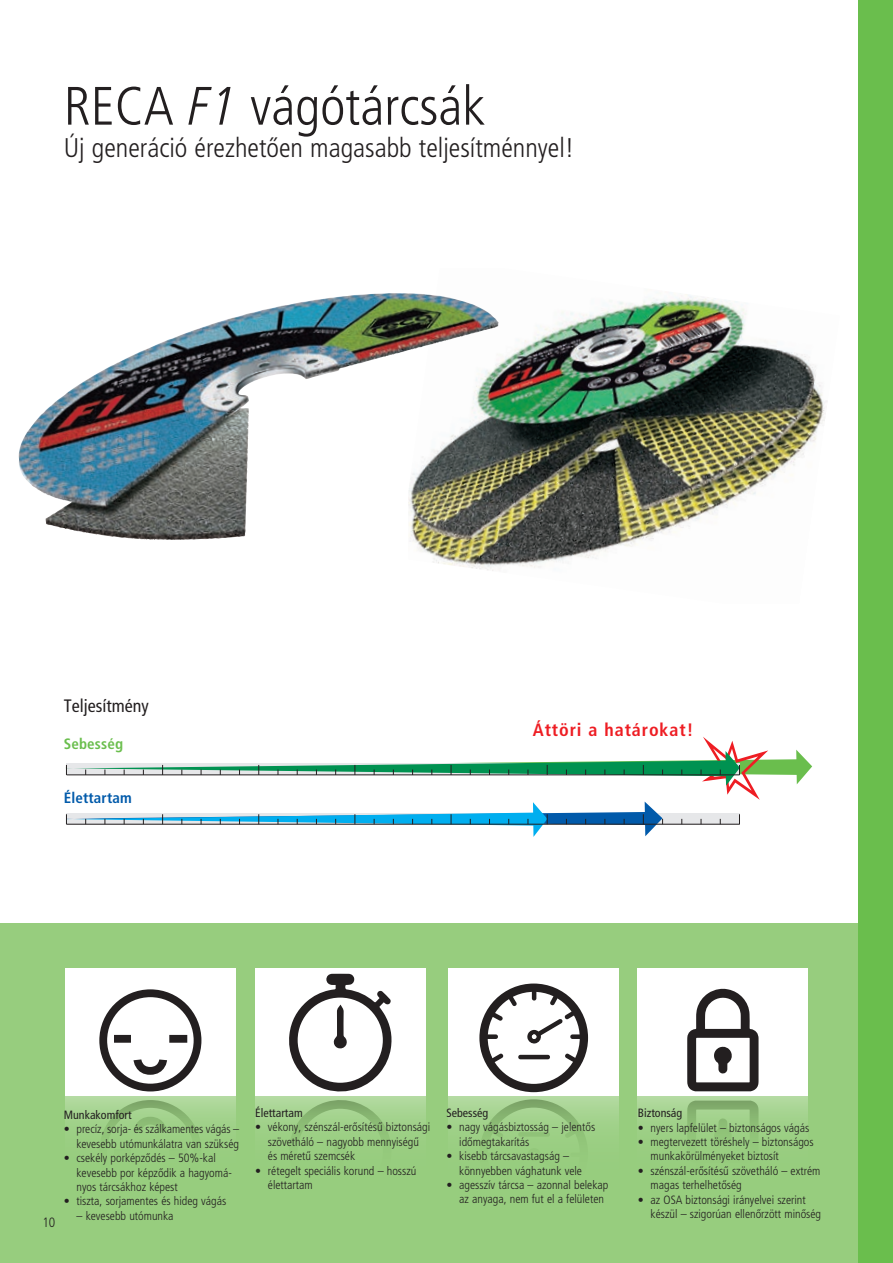
<style>
.page{position:relative;width:893px;height:1263px;background:#fff}
.page>*{position:absolute;margin:0;border:0;box-sizing:border-box;transform-origin:0 0}
.t1{font:300 condensed 54px "Frutiger LT Pro";color:#231f20}
.t2{font:300 condensed 27px "Frutiger LT Pro";color:#231f20}
.t3{font:700 condensed 18px "Frutiger LT Pro";letter-spacing:.05em;color:#ee1d23}
.t4{font:condensed 18px "Frutiger LT Pro";color:#231f20}
.t5{font:700 condensed 15px "Frutiger LT Pro";letter-spacing:.01em;color:#015aaa}
.t6{font:700 condensed 15px "Frutiger LT Pro";letter-spacing:.01em;color:#6abe4d}
.t7{font:300 condensed 13.5px "Frutiger LT Pro";color:#231f20}
.t8{font:300 condensed 12px/14.4px "Frutiger LT Pro";color:#231f20}
.t9{font:condensed 12px "Frutiger LT Pro";color:#231f20}
.s1{font-style:italic}
</style>
<div class="page">
<div style="left:0;top:923px;width:893px;height:340px;background:#97cd7e"></div>
<div style="left:859px;top:0;width:34px;height:1263px;background:#6abe4d"></div>
<div style="left:638px;top:1096px;width:170px;height:127px;background:linear-gradient(to bottom,#a6d491,#91ca77)"></div>
<svg style="left:687px;top:1100px;width:71px;height:103px"></svg>
<div style="left:638px;top:968px;width:170px;height:128px;background:#fff"></div>
<svg style="left:687px;top:989px;width:71px;height:102px"></svg>
<div style="left:65px;top:1096px;width:170px;height:127px;background:linear-gradient(to bottom,#a6d491,#91ca77)"></div>
<svg style="left:448px;top:1096px;width:170px;height:32px;fill:#a6d491"></svg>
<svg style="left:482px;top:1127px;width:104px;height:9px"></svg>
<div style="left:479px;top:1099px;width:109px;height:109px;border:8px solid #231f20;border-radius:50%"></div>
<svg style="left:255px;top:1096px;width:170px;height:30px;fill:#aad695"></svg>
<svg style="left:288px;top:1099px;width:105px;height:35px"></svg>
<img style="left:408px;top:293px;width:420px;height:278px">
<img style="left:19px;top:293px;width:369px;height:206px">
<svg style="left:65px;top:737px;width:747px;height:100px"></svg>
<hr style="left:67px;top:824px;width:673px;height:1px;background:#231f20">
<div style="left:65px;top:968px;width:170px;height:128px;background:#fff"></div>
<svg style="left:95px;top:989px;width:110px;height:217px"></svg>
<div style="left:448px;top:968px;width:170px;height:128px;background:#fff"></div>
<svg style="left:483px;top:988px;width:103px;height:76px"></svg>
<div style="left:479px;top:983px;width:109px;height:109px;border:8px solid #231f20;border-radius:50%"></div>
<div style="left:255px;top:968px;width:170px;height:128px;background:#fff"></div>
<svg style="left:289px;top:974px;width:103px;height:118px"></svg>
<h1 class="t1" style="left:64px;top:75px;width:423px">RECA <span class="s1">F1</span> vágótárcsák</h1>
<h2 class="t2" style="left:64px;top:132px;width:512px">Új generáció érezhetően magasabb teljesítménnyel!</h2>
<h3 class="t4" style="left:64px;top:695px;width:86px">Teljesítmény</h3>
<p class="t6" style="left:64px;top:735px;width:61px">Sebesség</p>
<p class="t5" style="left:64px;top:789px;width:70px">Élettartam</p>
<h3 class="t3" style="left:533px;top:719px;width:162px">Áttöri a határokat!</h3>
<p class="t7" style="left:43px;top:1214px;width:14px">10</p>
<p class="t9" style="left:64px;top:1108px;width:69px">Munkakomfort</p>
<p class="t8" style="left:64px;top:1122px;width:177px;text-align:right">• precíz, sorja- és szálkamentes vágás – kevesebb utómunkálatra van szükség</p>
<p class="t8" style="left:77px;top:1151px;width:157px;text-indent:-13px">• csekély porképződés – 50%-kal kevesebb por képződik a hagyomá&shy;nyos tárcsákhoz képest</p>
<p class="t8" style="left:64px;top:1194px;width:164px">• tiszta, sorjamentes és hideg vágás</p>
<p class="t8" style="left:77px;top:1208px;width:99px">– kevesebb utómunka</p>
<p class="t9" style="left:255px;top:1106px;width:49px">Élettartam</p>
<p class="t8" style="left:268px;top:1120px;width:164px;text-indent:-13px">• vékony, szénszál-erősítésű biztonsági szövetháló – nagyobb mennyiségű és méretű szemcsék</p>
<p class="t8" style="left:268px;top:1163px;width:150px;text-indent:-13px">• rétegelt speciális korund – hosszú élettartam</p>
<p class="t9" style="left:446px;top:1106px;width:43px">Sebesség</p>
<p class="t8" style="left:459px;top:1120px;width:137px;text-indent:-13px">• nagy vágásbiztosság – jelentős időmegtakarítás</p>
<p class="t8" style="left:459px;top:1149px;width:124px;text-indent:-13px">• kisebb tárcsavastagság – könnyebben vághatunk vele</p>
<p class="t8" style="left:459px;top:1178px;width:151px;text-indent:-13px">• agesszív tárcsa – azonnal belekap az anyaga, nem fut el a felületen</p>
<p class="t9" style="left:638px;top:1106px;width:46px">Biztonság</p>
<p class="t8" style="left:638px;top:1120px;width:173px">• nyers lapfelület – biztonságos vágás</p>
<p class="t8" style="left:651px;top:1135px;width:165px;text-indent:-13px">• megtervezett töréshely – biztonságos munkakörülményeket biztosít</p>
<p class="t8" style="left:651px;top:1163px;width:171px;text-indent:-13px">• szénszál-erősítésű szövetháló – extrém magas terhelhetőség</p>
<p class="t8" style="left:651px;top:1192px;width:172px;text-indent:-13px">• az OSA biztonsági irányelvei szerint készül – szigorúan ellenőrzött minőség</p>
</div>
